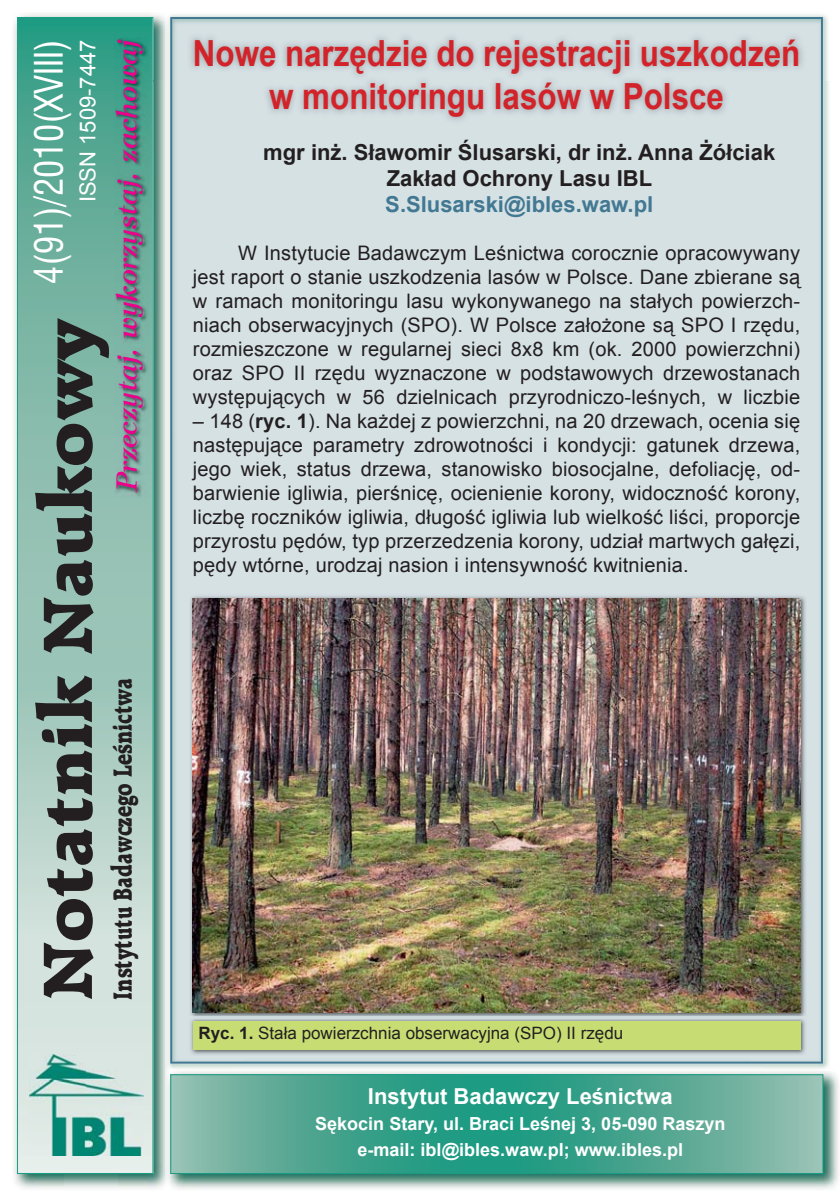
<style>
.page{position:relative;width:840px;height:1191px;background:#fff}
.page>*{position:absolute;margin:0;border:0;box-sizing:border-box;transform-origin:0 0}
.t1{font:74px "Raleigh X Bd PL";color:#231f20;scale:1.08 1}
.t2{font:700 36px/43.2px "Arial";color:#d2232a;text-align:center;scale:.87 1}
.t3{font:36px "Swis 721 Cn PL";color:#fff;scale:.95 1}
.t4{font:italic 28px "Timpani";color:#ec008c}
.t5{font:28px "Raleigh X Bd PL";color:#231f20;scale:.79 1}
.t6{font:700 22px/26.4px "Arial";color:#231f20;text-align:center}
.t7{font:700 22px "Arial";color:#fff}
.t8{font:700 22px "Arial";color:#427892}
.t9{font:22px "Arial";color:#fff}
.t10{font:20px/24px "Arial";letter-spacing:.01em;color:#231f20;text-align:justify}
.t11{font:700 18px/26px "Arial";color:#fff;text-align:center}
.t12{font:17px "Arial";color:#231f20}
.s1{font-weight:700}
</style>
<div class="page">
<img style="left:13px;top:13px;width:152px;height:68px">
<img style="left:13px;top:81px;width:51px;height:1107px">
<img style="left:118px;top:81px;width:47px;height:1107px">
<img style="left:64px;top:1174px;width:54px;height:15px">
<svg style="left:17px;top:17px;width:136px;height:1157px;background:#94c3b6"></svg>
<img style="left:165px;top:1070px;width:674px;height:120px">
<svg style="left:172px;top:1076px;width:649px;height:96px;background:#50a793"></svg>
<div style="left:170px;top:1074px;width:653px;height:100px;border:1px solid #1b9b83"></div>
<img style="left:114px;top:37px;width:35px;height:461px">
<img style="left:29px;top:1054px;width:114px;height:101px">
<img style="left:170px;top:14px;width:659px;height:68px">
<img style="left:764px;top:82px;width:65px;height:987px">
<div style="left:170px;top:17px;width:652px;height:1046px;background:#d6e1e4"></div>
<img style="left:189px;top:594px;width:617px;height:461px">
<img style="left:193px;top:598px;width:606px;height:414px">
<hr style="left:189px;top:1016px;width:617px;height:3px;background:#cfdade">
<div style="left:193px;top:1020px;width:606px;height:29px;background:#c7dd74"></div>
<img style="left:187px;top:32px;width:618px;height:92px">
<h3 class="t4" style="left:109px;top:492px;width:461px;rotate:-90deg">Przeczytaj, wykorzystaj, zachowaj</h3>
<p class="t9" style="left:75px;top:202px;width:164px;rotate:-90deg">ISSN 1509-7447</p>
<h2 class="t3" style="left:36px;top:284px;width:258px;rotate:-90deg">4(91)/2010(XVIII)</h2>
<h1 class="t1" style="left:39px;top:999px;width:631px;rotate:-90deg">Notatnik Naukowy</h1>
<h3 class="t5" style="left:112px;top:999px;width:408px;rotate:-90deg">Instytutu Badawczego Leśnictwa</h3>
<h2 class="t2" style="left:193px;top:32px;width:699px">Nowe narzędzie do rejestracji uszkodzeń w monitoringu lasów w Polsce</h2>
<p class="t6" style="left:263px;top:139px;width:513px">mgr inż. Sławomir Ślusarski, dr inż. Anna Żółciak<br>Zakład Ochrony Lasu IBL</p>
<p class="t8" style="left:385px;top:192px;width:269px">S.Slusarski@ibles.waw.pl</p>
<p class="t10" style="left:193px;top:241px;width:608px;text-indent:45px">W Instytucie Badawczym Leśnictwa corocznie opracowywany jest raport o stanie uszkodzenia lasów w Polsce. Dane zbierane są w ramach monitoringu lasu wykonywanego na stałych powierzch&shy;niach obserwacyjnych (SPO). W Polsce założone są SPO I rzędu, rozmieszczone w regularnej sieci 8x8 km (ok. 2000 powierzchni) oraz SPO II rzędu wyznaczone w podstawowych drzewostanach występujących w 56 dzielnicach przyrodniczo-leśnych, w liczbie</p>
<p class="t10" style="left:193px;top:409px;width:608px">– 148 (<span class="s1">ryc. 1</span>). Na każdej z powierzchni, na 20 drzewach, ocenia się następujące parametry zdrowotności i kondycji: gatunek drzewa, jego wiek, status drzewa, stanowisko biosocjalne, defoliację, od&shy;barwienie igliwia, pierśnicę, ocienienie korony, widoczność korony, liczbę roczników igliwia, długość igliwia lub wielkość liści, proporcje przyrostu pędów, typ przerzedzenia korony, udział martwych gałęzi, pędy wtórne, urodzaj nasion i intensywność kwitnienia.</p>
<p class="t12" style="left:198px;top:1023px;width:426px"><span class="s1">Ryc. 1.</span> Stała powierzchnia obserwacyjna (SPO) II rzędu</p>
<p class="t7" style="left:368px;top:1084px;width:306px">Instytut Badawczy Leśnictwa</p>
<p class="t11" style="left:315px;top:1111px;width:411px">Sękocin Stary, ul. Braci Leśnej 3, 05-090 Raszyn e-mail: ibl@ibles.waw.pl; www.ibles.pl</p>
</div>
